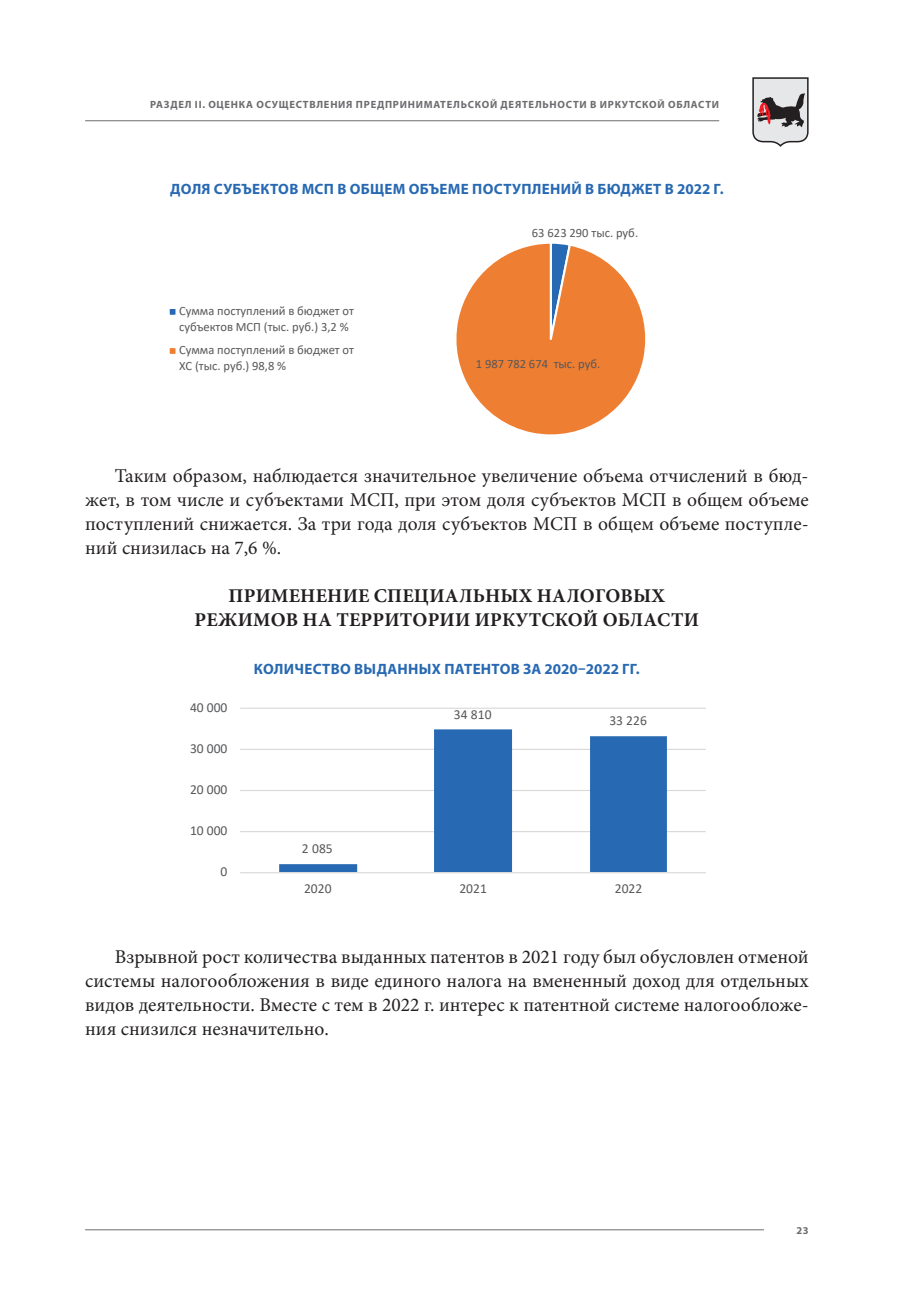
<style>
.page{position:relative;width:915px;height:1306px;background:#fff}
.page>*{position:absolute;margin:0;border:0;box-sizing:border-box;transform-origin:0 0}
.t1{font:19.5px/24px "Minion Pro";color:#231f20;text-align:justify}
.t2{font:700 19.5px/24px "Minion Pro";letter-spacing:.01em;color:#231f20;text-align:center}
.t3{font:700 15px "Myriad Pro";letter-spacing:.02em;color:#2869b3}
.t4{font:13.65px "Calibri";color:#57585a}
.t5{font:12.75px/15.9px "Calibri";color:#57585a}
.t6{font:700 10.5px "Myriad Pro";letter-spacing:.07em;color:#6c6d70}
</style>
<div class="page">
<hr style="left:85px;top:1229px;width:678px;height:1px;background:#6c6d70">
<hr style="left:85px;top:120px;width:634px;height:1px;background:#6c6d70">
<svg style="left:752px;top:77px;width:57px;height:70px;background:#b5afb0"></svg>
<svg style="left:456px;top:243px;width:190px;height:192px"></svg>
<div style="left:169px;top:308px;width:7px;height:8px;background:#2869b3"></div>
<div style="left:167px;top:307px;width:10px;height:10px;border:2px solid #fff"></div>
<div style="left:169px;top:347px;width:7px;height:8px;background:#ee7e31"></div>
<div style="left:167px;top:346px;width:10px;height:10px;border:2px solid #fff"></div>
<hr style="left:240px;top:707px;width:465px;height:1px;background:#d9d9d8">
<hr style="left:240px;top:748px;width:465px;height:2px;background:#d9d9d8">
<hr style="left:240px;top:790px;width:465px;height:1px;background:#d9d9d8">
<hr style="left:240px;top:831px;width:465px;height:1px;background:#d9d9d8">
<svg style="left:279px;top:729px;width:387px;height:143px"></svg>
<hr style="left:240px;top:872px;width:465px;height:1px;background:#d9d9d8">
<p class="t6" style="left:150px;top:98px;width:570px">РАЗДЕЛ II. ОЦЕНКА ОСУЩЕСТВЛЕНИЯ ПРЕДПРИНИМАТЕЛЬСКОЙ ДЕЯТЕЛЬНОСТИ В ИРКУТСКОЙ ОБЛАСТИ</p>
<p class="t3" style="left:170px;top:179px;width:554px">ДОЛЯ СУБЪЕКТОВ МСП В ОБЩЕМ ОБЪЕМЕ ПОСТУПЛЕНИЙ В БЮДЖЕТ В 2022 Г.</p>
<p class="t5" style="left:179px;top:302px;width:176px">Сумма поступлений в бюджет от субъектов МСП (тыс. руб.) 3,2 %</p>
<p class="t5" style="left:179px;top:341px;width:176px">Сумма поступлений в бюджет от<br>ХС (тыс. руб.) 98,8 %</p>
<p class="t5" style="left:531px;top:224px;width:108px">63 623 290 тыс. руб.</p>
<p class="t5" style="left:475px;top:355px;width:126px">1 987 782 674 тыс. руб.</p>
<p class="t1" style="left:85px;top:464px;width:724px;text-indent:30px">Таким образом, наблюдается значительное увеличение объема отчислений в бюд&shy;жет, в том числе и субъектами МСП, при этом доля субъектов МСП в общем объеме поступлений снижается. За три года доля субъектов МСП в общем объеме поступле&shy;ний снизилась на 7,6 %.</p>
<p class="t2" style="left:194px;top:584px;width:505px">ПРИМЕНЕНИЕ СПЕЦИАЛЬНЫХ НАЛОГОВЫХ<br>РЕЖИМОВ НА ТЕРРИТОРИИ ИРКУТСКОЙ ОБЛАСТИ</p>
<p class="t3" style="left:254px;top:659px;width:387px">КОЛИЧЕСТВО ВЫДАННЫХ ПАТЕНТОВ ЗА 2020–2022 ГГ.</p>
<p class="t4" style="left:190px;top:698px;width:39px">40 000</p>
<p class="t4" style="left:190px;top:738px;width:39px">30 000</p>
<p class="t4" style="left:190px;top:779px;width:39px">20 000</p>
<p class="t4" style="left:190px;top:820px;width:39px">10 000</p>
<p class="t4" style="left:220px;top:861px;width:8px">0</p>
<p class="t4" style="left:302px;top:838px;width:32px">2 085</p>
<p class="t4" style="left:454px;top:704px;width:39px">34 810</p>
<p class="t4" style="left:609px;top:711px;width:39px">33 226</p>
<p class="t4" style="left:304px;top:879px;width:29px">2020</p>
<p class="t4" style="left:459px;top:879px;width:29px">2021</p>
<p class="t4" style="left:614px;top:879px;width:29px">2022</p>
<p class="t1" style="left:85px;top:944px;width:724px;text-indent:30px">Взрывной рост количества выданных патентов в 2021 году был обусловлен отменой системы налогообложения в виде единого налога на вмененный доход для отдельных видов деятельности. Вместе с тем в 2022 г. интерес к патентной системе налогообложе&shy;ния снизился незначительно.</p>
<p class="t6" style="left:796px;top:1223px;width:14px">23</p>
</div>
